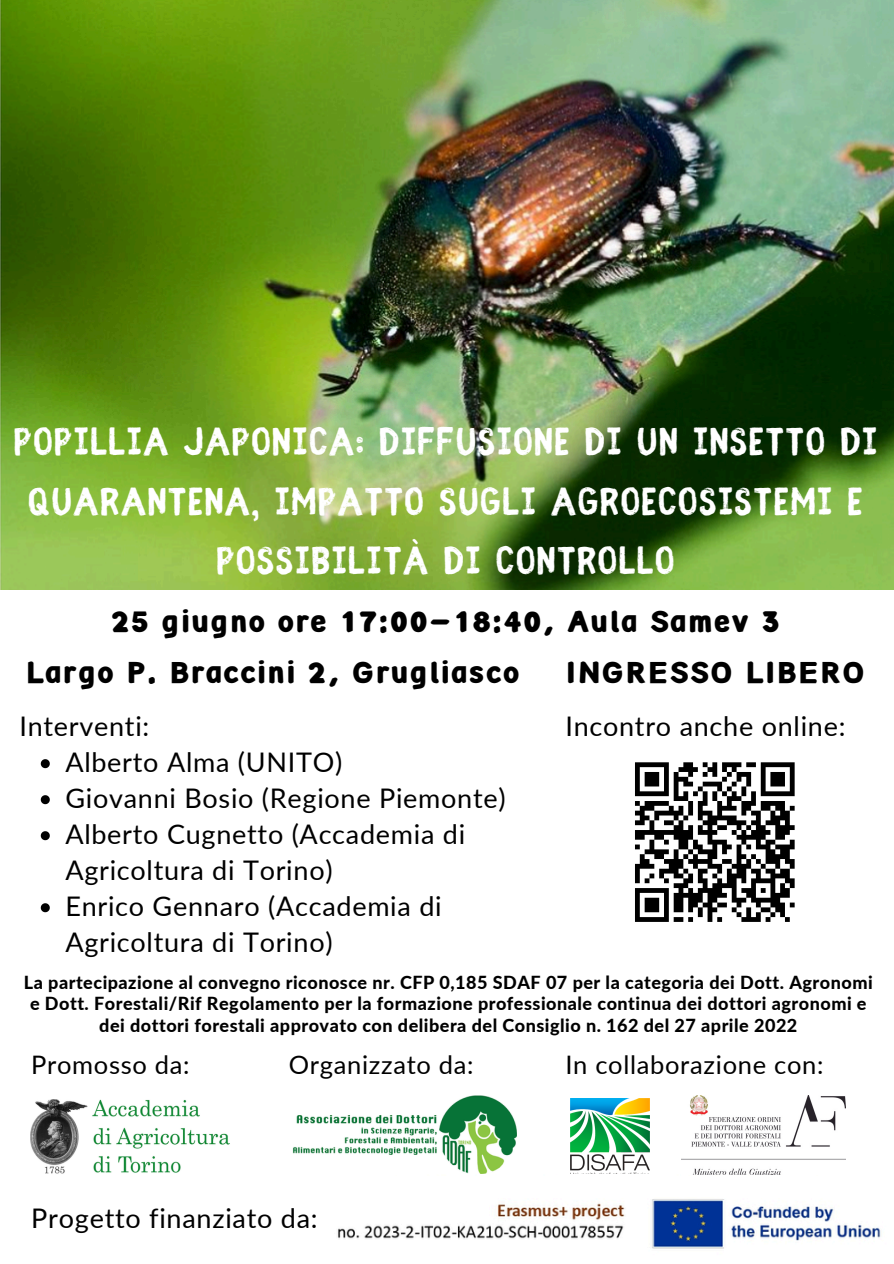
<style>
.page{position:relative;width:894px;height:1264px;background:#fff}
.page>*{position:absolute;margin:0;border:0;box-sizing:border-box;transform-origin:0 0}
.t1{font:700 43.05px/59.7px "Fibre Vintage Full";letter-spacing:.035em;color:#fff;text-align:center}
.t2{font:700 42px/50.7px "Shuneet";letter-spacing:.03em;color:#000;text-align:center}
.t3{font:27px/36px "Lato";letter-spacing:.025em;color:#000}
.t4{font:25.5px "Lato";letter-spacing:.025em;color:#000}
.t5{font:800 18px/21.3px "Lato";letter-spacing:.025em;color:#000;text-align:center}
</style>
<div class="page">
<img style="left:570px;top:1098px;width:79px;height:76px">
<img style="left:293px;top:1095px;width:223px;height:79px">
<svg style="left:635px;top:762px;width:160px;height:160px"></svg>
<img style="left:337px;top:1174px;width:544px;height:75px">
<img style="left:1px;top:0;width:892px;height:590px">
<img style="left:31px;top:1099px;width:199px;height:75px">
<img style="left:681px;top:1095px;width:164px;height:79px">
<svg style="left:41px;top:759px;width:9px;height:9px"></svg>
<svg style="left:41px;top:795px;width:9px;height:9px"></svg>
<svg style="left:41px;top:831px;width:9px;height:9px"></svg>
<svg style="left:41px;top:903px;width:9px;height:9px"></svg>
<p class="t1" style="left:14px;top:415px;width:864px">POPILLIA JAPONICA: DIFFUSIONE DI UN INSETTO DI<br>QUARANTENA, IMPATTO SUGLI AGROECOSISTEMI E<br>POSSIBILITÀ DI CONTROLLO</p>
<p class="t2" style="left:26px;top:596px;width:840px">25 giugno ore 17:00-18:40, Aula Samev 3<br>Largo P. Braccini 2, Grugliasco INGRESSO LIBERO</p>
<h3 class="t3" style="left:565px;top:707px;width:281px">Incontro anche online:</h3>
<p class="t3" style="left:19px;top:707px;width:131px">Interventi:</p>
<p class="t3" style="left:65px;top:743px;width:278px">Alberto Alma (UNITO)</p>
<p class="t3" style="left:65px;top:779px;width:441px">Giovanni Bosio (Regione Piemonte)</p>
<h3 class="t3" style="left:65px;top:815px;width:401px">Alberto Cugnetto (Accademia di<br>Agricoltura di Torino)</h3>
<p class="t3" style="left:65px;top:887px;width:378px">Enrico Gennaro (Accademia di<br>Agricoltura di Torino)</p>
<p class="t5" style="left:24px;top:971px;width:850px">La partecipazione al convegno riconosce nr. CFP 0,185 SDAF 07 per la categoria dei Dott. Agronomi e Dott. Forestali/Rif Regolamento per la formazione professionale continua dei dottori agronomi e dei dottori forestali approvato con delibera del Consiglio n. 162 del 27 aprile 2022</p>
<p class="t4" style="left:31px;top:1048px;width:160px">Promosso da:</p>
<h3 class="t4" style="left:289px;top:1048px;width:186px">Organizzato da:</h3>
<h3 class="t4" style="left:565px;top:1048px;width:259px">In collaborazione con:</h3>
<p class="t3" style="left:31px;top:1199px;width:288px">Progetto finanziato da:</p>
</div>
